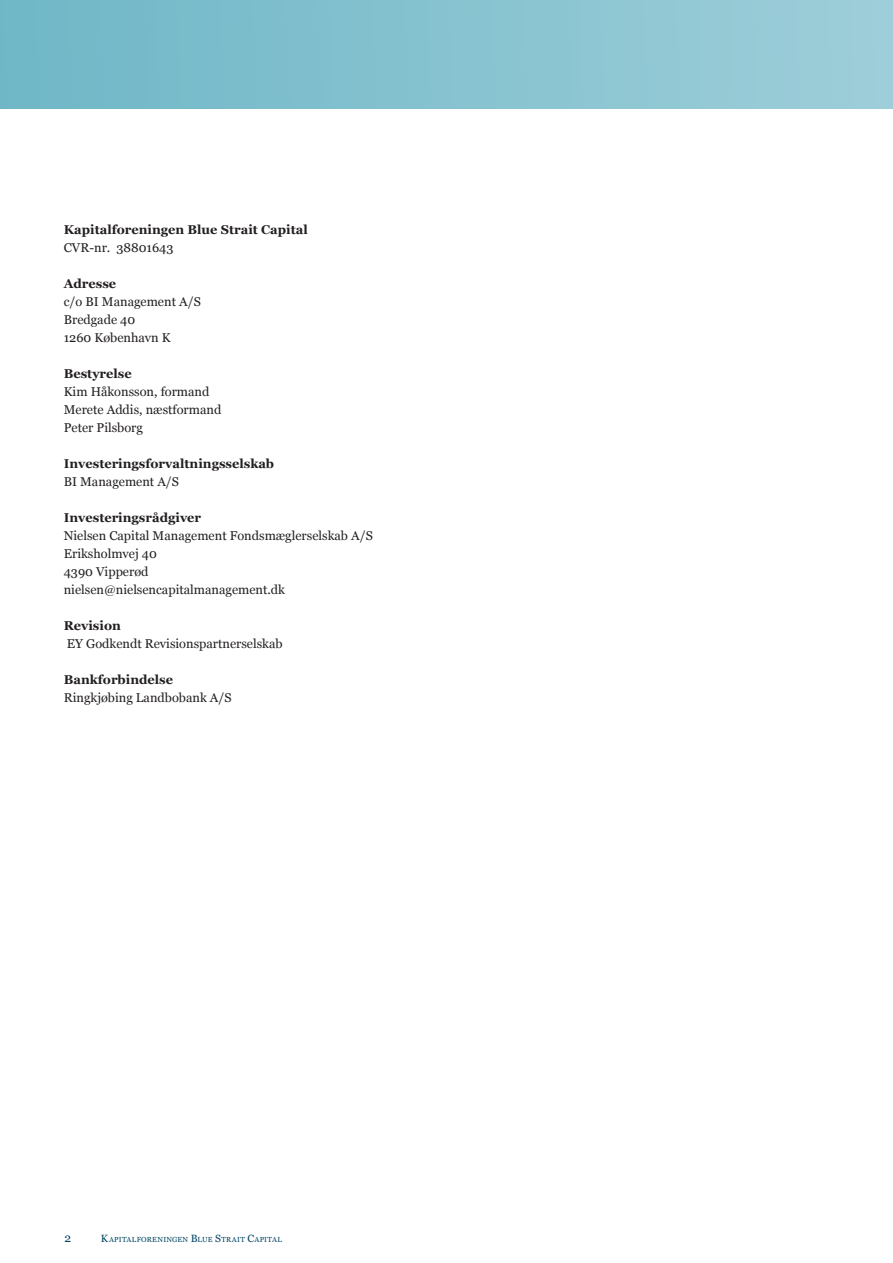
<style>
.page{position:relative;width:893px;height:1263px;background:#fff}
.page>*{position:absolute;margin:0;border:0;box-sizing:border-box;transform-origin:0 0}
.Enkeltlinjer_brødtek{font:12.75px "Georgia";color:#231f20}
.Underrubrik{font:700 12.75px "Georgia";color:#231f20}
.Enkeltlinjer_brødtek-2{font:700 12.75px "Georgia";color:#231f20}
.Brødtekst{font:12.75px "Georgia";color:#231f20}
.t1{font:12px "Georgia";color:#004563}
.t2{font:7.35px "Georgia";letter-spacing:.04em;color:#004563}
.s1{font-size:10.5px}
</style>
<div class="page">
<div style="left:0;top:0;width:893px;height:108px;background:linear-gradient(to right,#6fb7c7,#9dced9)"></div>
<p class="Underrubrik" style="left:64px;top:220px;width:246px">Kapitalforeningen Blue Strait Capital</p>
<p class="Brødtekst" style="left:64px;top:238px;width:111px">CVR-nr. 38801643</p>
<p class="Underrubrik" style="left:64px;top:274px;width:54px">Adresse</p>
<p class="Enkeltlinjer_brødtek" style="left:64px;top:292px;width:139px">c/o BI Management A/S</p>
<p class="Enkeltlinjer_brødtek" style="left:64px;top:310px;width:73px">Bredgade 40</p>
<p class="Enkeltlinjer_brødtek" style="left:64px;top:328px;width:108px">1260 København K</p>
<p class="Enkeltlinjer_brødtek-2" style="left:64px;top:364px;width:69px">Bestyrelse</p>
<p class="Enkeltlinjer_brødtek" style="left:64px;top:382px;width:147px">Kim Håkonsson, formand</p>
<p class="Enkeltlinjer_brødtek" style="left:64px;top:400px;width:159px">Merete Addis, næstformand</p>
<p class="Enkeltlinjer_brødtek" style="left:64px;top:418px;width:81px">Peter Pilsborg</p>
<p class="Underrubrik" style="left:64px;top:454px;width:212px">Investeringsforvaltningsselskab</p>
<p class="Enkeltlinjer_brødtek" style="left:64px;top:472px;width:117px">BI Management A/S</p>
<p class="Enkeltlinjer_brødtek-2" style="left:64px;top:508px;width:139px">Investeringsrådgiver</p>
<p class="Enkeltlinjer_brødtek" style="left:64px;top:526px;width:311px">Nielsen Capital Management Fondsmæglerselskab A/S</p>
<p class="Enkeltlinjer_brødtek" style="left:64px;top:544px;width:95px">Eriksholmvej 40</p>
<p class="Enkeltlinjer_brødtek" style="left:64px;top:562px;width:86px">4390 Vipperød</p>
<p class="Enkeltlinjer_brødtek" style="left:64px;top:580px;width:223px">nielsen@nielsencapitalmanagement.dk</p>
<p class="Underrubrik" style="left:64px;top:616px;width:59px">Revision</p>
<p class="Enkeltlinjer_brødtek" style="left:67px;top:634px;width:217px">EY Godkendt Revisionspartnerselskab</p>
<p class="Underrubrik" style="left:64px;top:670px;width:111px">Bankforbindelse</p>
<p class="Enkeltlinjer_brødtek" style="left:64px;top:688px;width:169px">Ringkjøbing Landbobank A/S</p>
<p class="t1" style="left:65px;top:1229px;width:8px">2</p>
<p class="t2" style="left:101px;top:1234px;width:182px"><span class="s1">K</span>APITALFORENINGEN <span class="s1">B</span>LUE <span class="s1">S</span>TRAIT <span class="s1">C</span>APITAL</p>
</div>
